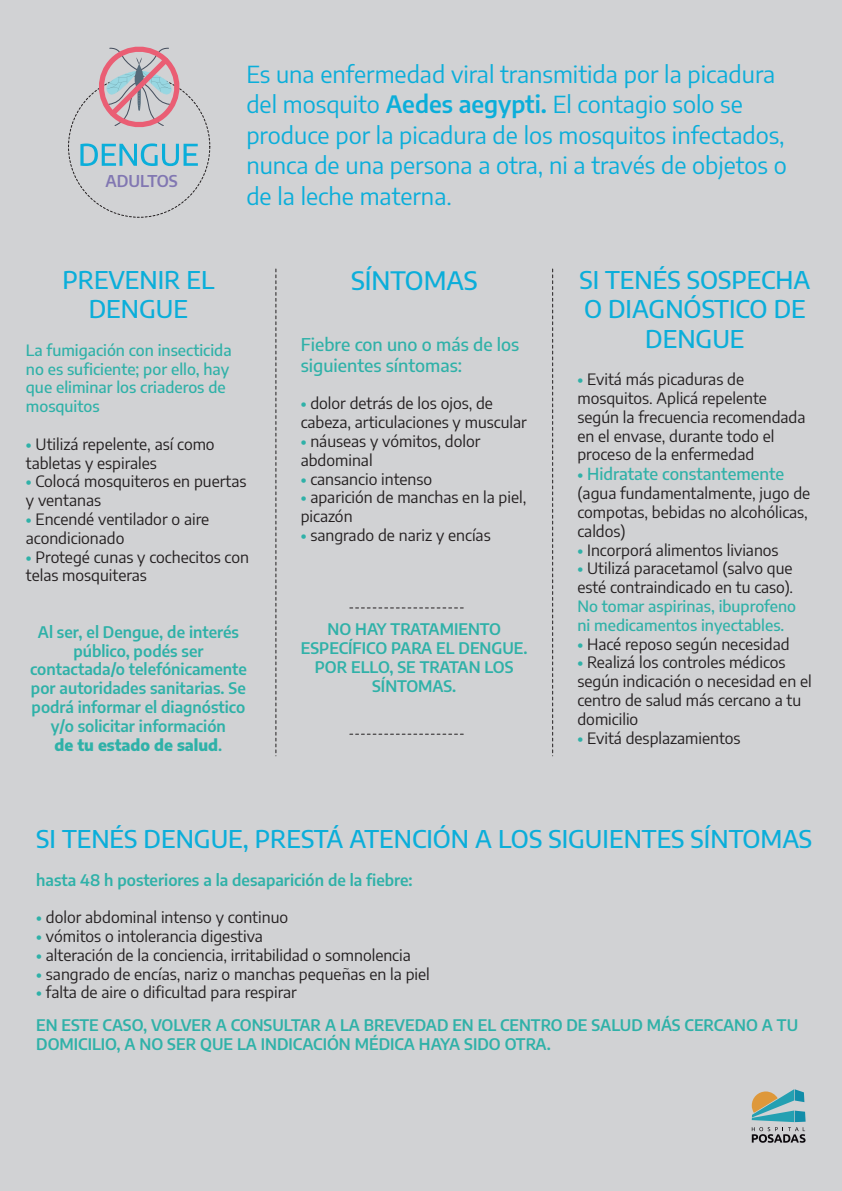
<style>
.page{position:relative;width:842px;height:1191px;background:#d1d2d4}
.page>*{position:absolute;margin:0;border:0;box-sizing:border-box;transform-origin:0 0}
.t1{font:500 25.5px "Encode Sans";color:#0baeda}
.t2{font:500 24.5px/29.4px "Encode Sans";color:#0baeda;text-align:center}
.t3{font:23.5px/30.4px "Encode Sans";color:#0baeda}
.t4{font:500 17.6px/21.1px "Encode Sans";color:#2fb1a8}
.t5{font:500 16.6px "Encode Sans";color:#2fb1a8}
.t6{font:600 16px "Encode Sans";color:#8177b2}
.t7{font:15.7px/18.8px "Encode Sans";color:#231f20}
.t8{font:600 15.7px/18.8px "Encode Sans";color:#2fb1a8;text-align:center}
.t9{font:500 15.7px/18.8px "Encode Sans";color:#2fb1a8}
.s1{font-weight:600}
.s2{font-weight:600;color:#2fb1a8}
.s3{font-weight:800}
.s4{font-weight:600;font-size:15.7px}
.s5{font-weight:400;color:#231f20}
</style>
<div class="page">
<svg style="left:350px;top:607px;width:115px;height:1px"></svg>
<svg style="left:350px;top:733px;width:115px;height:1px"></svg>
<svg style="left:80px;top:143px;width:118px;height:23px;background:#89c4d6"></svg>
<svg style="left:90px;top:38px;width:98px;height:90px;background:#cab7bd"></svg>
<svg style="left:275px;top:269px;width:1px;height:487px"></svg>
<svg style="left:552px;top:269px;width:1px;height:487px"></svg>
<svg style="left:752px;top:1089px;width:54px;height:53px;background:#8faaa7"></svg>
<p class="t6" style="left:105px;top:170px;width:74px">ADULTOS</p>
<h3 class="t3" style="left:246px;top:58px;width:542px">Es una enfermedad viral transmitida por la picadura del mosquito <span class="s1">Aedes aegypti.</span> El contagio solo se produce por la picadura de los mosquitos infectados, nunca de una persona a otra, ni a través de objetos o de la leche materna.</h3>
<h2 class="t2" style="left:62px;top:264px;width:154px">PREVENIR EL<br>DENGUE</h2>
<p class="t9" style="left:26px;top:340px;width:207px">La fumigación con insecticida no es suficiente; por ello, hay que eliminar los criaderos de mosquitos</p>
<p class="t7" style="left:26px;top:434px;width:190px"><span class="s2">•</span> Utilizá repelente, así como tabletas y espirales</p>
<p class="t7" style="left:26px;top:471px;width:222px"><span class="s2">•</span> Colocá mosquiteros en puertas y ventanas</p>
<p class="t7" style="left:26px;top:509px;width:185px"><span class="s2">•</span> Encendé ventilador o aire acondicionado</p>
<p class="t7" style="left:26px;top:546px;width:225px"><span class="s2">•</span> Protegé cunas y cochecitos con telas mosquiteras</p>
<p class="t8" style="left:30px;top:621px;width:218px">Al ser, el Dengue, de interés público, podés ser contactada/o telefónicamente por autoridades sanitarias. Se podrá informar el diagnóstico y/o solicitar información<br><span class="s3">de tu estado de salud</span>.</p>
<h1 class="t1" style="left:351px;top:262px;width:128px">SÍNTOMAS</h1>
<p class="t4" style="left:301px;top:333px;width:220px">Fiebre con uno o más de los siguientes síntomas:</p>
<p class="t7" style="left:301px;top:393px;width:228px"><span class="s2">•</span> dolor detrás de los ojos, de cabeza, articulaciones y muscular</p>
<p class="t7" style="left:301px;top:431px;width:181px"><span class="s2">•</span> náuseas y vómitos, dolor abdominal</p>
<p class="t7" style="left:301px;top:468px;width:133px"><span class="s2">•</span> cansancio intenso</p>
<p class="t7" style="left:301px;top:487px;width:227px"><span class="s2">•</span> aparición de manchas en la piel, picazón</p>
<p class="t7" style="left:301px;top:525px;width:192px"><span class="s2">•</span> sangrado de nariz y encías</p>
<p class="t8" style="left:301px;top:619px;width:228px">NO HAY TRATAMIENTO<br>ESPECÍFICO PARA EL DENGUE.<br>POR ELLO, SE TRATAN LOS<br>SÍNTOMAS.</p>
<h2 class="t2" style="left:579px;top:264px;width:233px">SI TENÉS SOSPECHA<br>O DIAGNÓSTICO DE<br>DENGUE</h2>
<p class="t7" style="left:577px;top:369px;width:230px"><span class="s2">•</span> Evitá más picaduras de mosquitos. Aplicá repelente según la frecuencia recomendada en el envase, durante todo el proceso de la enfermedad</p>
<p class="t5" style="left:577px;top:462px;width:208px"><span class="s4">•</span> Hidratate constantemente</p>
<p class="t7" style="left:577px;top:483px;width:234px">(agua fundamentalmente, jugo de compotas, bebidas no alcohólicas, caldos)</p>
<p class="t7" style="left:577px;top:539px;width:203px"><span class="s2">•</span> Incorporá alimentos livianos</p>
<p class="t7" style="left:577px;top:558px;width:217px"><span class="s2">•</span> Utilizá paracetamol (salvo que esté contraindicado en tu caso).</p>
<p class="t9" style="left:577px;top:596px;width:220px">No tomar aspirinas, ibuprofeno ni medicamentos inyectables.</p>
<p class="t7" style="left:577px;top:633px;width:214px"><span class="s2">•</span> Hacé reposo según necesidad</p>
<p class="t7" style="left:577px;top:652px;width:236px"><span class="s2">•</span> Realizá los controles médicos según indicación o necesidad en el centro de salud más cercano a tu domicilio</p>
<p class="t7" style="left:577px;top:727px;width:165px"><span class="s2">•</span> Evitá desplazamientos</p>
<h2 class="t2" style="left:36px;top:823px;width:778px">SI TENÉS DENGUE, PRESTÁ ATENCIÓN A LOS SIGUIENTES SÍNTOMAS</h2>
<p class="t8" style="left:36px;top:869px;width:378px">hasta 48 h posteriores a la desaparición de la fiebre:</p>
<p class="t7" style="left:36px;top:907px;width:253px"><span class="s2">•</span> dolor abdominal intenso y continuo</p>
<p class="t7" style="left:36px;top:926px;width:228px"><span class="s2">•</span> vómitos o intolerancia digestiva</p>
<p class="t7" style="left:36px;top:944px;width:376px"><span class="s2">•</span> alteración de la conciencia, irritabilidad o somnolencia</p>
<p class="t7" style="left:36px;top:963px;width:395px"><span class="s2">•</span> sangrado de encías, nariz o manchas pequeñas en la piel</p>
<p class="t8" style="left:36px;top:975px;width:763px;line-height:32.9px;text-align:left">• <span class="s5">falta de aire o dificultad para respirar<br></span>EN ESTE CASO, VOLVER A CONSULTAR A LA BREVEDAD EN EL CENTRO DE SALUD MÁS CERCANO A TU</p>
<p class="t8" style="left:36px;top:1034px;width:516px">DOMICILIO, A NO SER QUE LA INDICACIÓN MÉDICA HAYA SIDO OTRA.</p>
</div>
